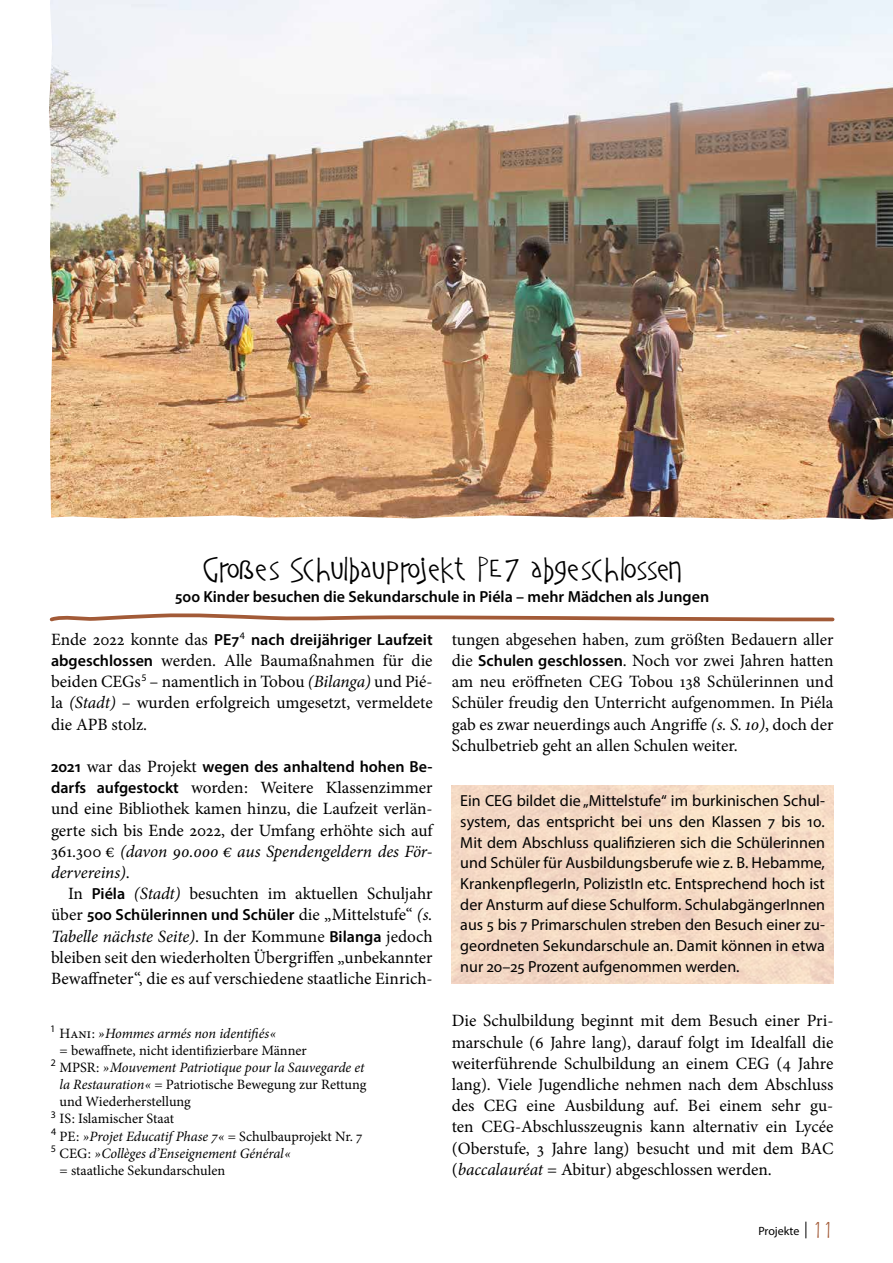
<style>
.page{position:relative;width:893px;height:1263px;background:#fff}
.page>*{position:absolute;margin:0;border:0;box-sizing:border-box;transform-origin:0 0}
.t1{font:27px "Assegai";letter-spacing:.025em;color:#000}
.t2{font:19.5px "Assegai";color:#a25a37}
.t3{font:17.25px/21.1px "Minion Pro";color:#000;text-align:justify}
.t4{font:16.05px/20.7px "Myriad Pro";color:#000;text-align:justify}
.t5{font:600 16.05px "Myriad Pro";color:#000}
.t6{font:14.25px "Minion Pro";color:#000}
.t7{font:italic 14.25px "Minion Pro";letter-spacing:-.005em;color:#000}
.t8{font:12px "Myriad Pro";color:#000}
.s1{font-family:"Minion Pro";font-weight:400;font-size:17.25px}
.s2{font-family:"Myriad Pro";font-weight:600;font-size:16.05px}
.s3{font-style:italic}
.s4{font-family:"Minion Pro";font-weight:400;font-style:italic;font-size:17.25px}
.s5{font-style:normal}
</style>
<div class="page">
<svg style="left:805px;top:1221px;width:1px;height:17px"></svg>
<img style="left:452px;top:785px;width:381px;height:199px">
<svg style="left:49px;top:613px;width:786px;height:9px"></svg>
<img style="left:49px;top:0;width:844px;height:520px">
<h1 class="t1" style="left:203px;top:553px;width:480px">Großes Schulbauprojekt PE7 abgeschlossen</h1>
<p class="t5" style="left:175px;top:587px;width:535px">500 Kinder besuchen die Sekundarschule in Piéla – mehr Mädchen als Jungen</p>
<p class="t5" style="left:51px;top:629px;width:383px"><span class="s1">Ende 2022 konnte das</span> PE7<sup>4</sup> nach dreijähriger Laufzeit</p>
<p class="t3" style="left:51px;top:650px;width:383px"><span class="s2">abgeschlossen</span> werden. Alle Baumaßnahmen für die beiden CEGs<sup>5</sup> – namentlich in Tobou <span class="s3">(Bilanga)</span> und Pié&shy;la <span class="s3">(Stadt)</span> – wurden erfolgreich umgesetzt, vermeldete die APB stolz.</p>
<p class="t5" style="left:51px;top:756px;width:383px">2021 <span class="s1">war das Projekt</span> wegen des anhaltend hohen Be-</p>
<p class="t3" style="left:51px;top:777px;width:383px"><span class="s2">darfs aufgestockt</span> worden: Weitere Klassenzimmer und eine Bibliothek kamen hinzu, die Laufzeit verlän&shy;gerte sich bis Ende 2022, der Umfang erhöhte sich auf 361.300 € <span class="s3">(davon 90.000 € aus Spendengeldern des För&shy;dervereins)</span>.</p>
<p class="t3" style="left:68px;top:883px;width:366px">In <span class="s2">Piéla</span> <span class="s3">(Stadt)</span> besuchten im aktuellen Schuljahr</p>
<p class="t5" style="left:51px;top:905px;width:383px"><span class="s1">über</span> 500 Schülerinnen und Schüler <span class="s1">die „Mittelstufe“</span> <span class="s4">(s.</span></p>
<p class="t3" style="left:51px;top:925px;width:383px"><span class="s3">Tabelle nächste Seite)</span>. In der Kommune <span class="s2">Bilanga</span> jedoch bleiben seit den wiederholten Übergriffen „unbekannter Bewaffneter“, die es auf verschiedene staatliche Einrich-</p>
<p class="t7" style="left:51px;top:1024px;width:227px"><sup>1</sup> <span class="s5">Hani:</span> »Hommes armés non identifiés«</p>
<p class="t6" style="left:60px;top:1041px;width:249px">= bewaffnete, nicht identifizierbare Männer</p>
<p class="t7" style="left:51px;top:1058px;width:315px"><sup>2</sup> <span class="s5">MPSR:</span> »Mouvement Patriotique pour la Sauvegarde et</p>
<p class="t6" style="left:60px;top:1075px;width:308px"><span class="s3">la Restauration«</span> = Patriotische Bewegung zur Rettung</p>
<p class="t6" style="left:60px;top:1092px;width:133px">und Wiederherstellung</p>
<p class="t6" style="left:51px;top:1109px;width:125px"><sup>3</sup> IS: Islamischer Staat</p>
<p class="t6" style="left:51px;top:1126px;width:313px"><sup>4</sup> PE: <span class="s3">»Projet Educatif Phase 7«</span> = Schulbauprojekt Nr. 7</p>
<p class="t7" style="left:51px;top:1143px;width:241px"><sup>5</sup> <span class="s5">CEG:</span> »Collèges d’Enseignement Général«</p>
<p class="t6" style="left:60px;top:1161px;width:167px">= staatliche Sekundarschulen</p>
<p class="t3" style="left:452px;top:629px;width:383px">tungen abgesehen haben, zum größten Bedauern aller die <span class="s2">Schulen geschlossen</span>. Noch vor zwei Jahren hatten am neu eröffneten CEG Tobou 138 Schülerinnen und Schüler freudig den Unterricht aufgenommen. In Piéla gab es zwar neuerdings auch Angriffe <span class="s3">(s. S. 10)</span>, doch der Schulbetrieb geht an allen Schulen weiter.</p>
<p class="t4" style="left:460px;top:790px;width:366px">Ein CEG bildet die „Mittelstufe“ im burkinischen Schul&shy;system, das entspricht bei uns den Klassen 7 bis 10.<br>Mit dem Abschluss qualifizieren sich die Schülerinnen und Schüler für Ausbildungsberufe wie z. B. Hebamme, KrankenpflegerIn, PolizistIn etc. Entsprechend hoch ist der Ansturm auf diese Schulform. SchulabgängerInnen aus 5 bis 7 Primarschulen streben den Besuch einer zu&shy;geordneten Sekundarschule an. Damit können in etwa nur 20–25 Prozent aufgenommen werden.</p>
<p class="t3" style="left:452px;top:1010px;width:383px">Die Schulbildung beginnt mit dem Besuch einer Pri&shy;marschule (6 Jahre lang), darauf folgt im Idealfall die weiterführende Schulbildung an einem CEG (4 Jahre lang). Viele Jugendliche nehmen nach dem Abschluss des CEG eine Ausbildung auf. Bei einem sehr gu&shy;ten CEG-Abschlusszeugnis kann alternativ ein Lycée (Oberstufe, 3 Jahre lang) besucht und mit dem BAC (<span class="s3">baccalauréat</span> = Abitur) abgeschlossen werden.</p>
<p class="t8" style="left:758px;top:1223px;width:43px">Projekte</p>
<p class="t2" style="left:813px;top:1218px;width:22px">11</p>
</div>
